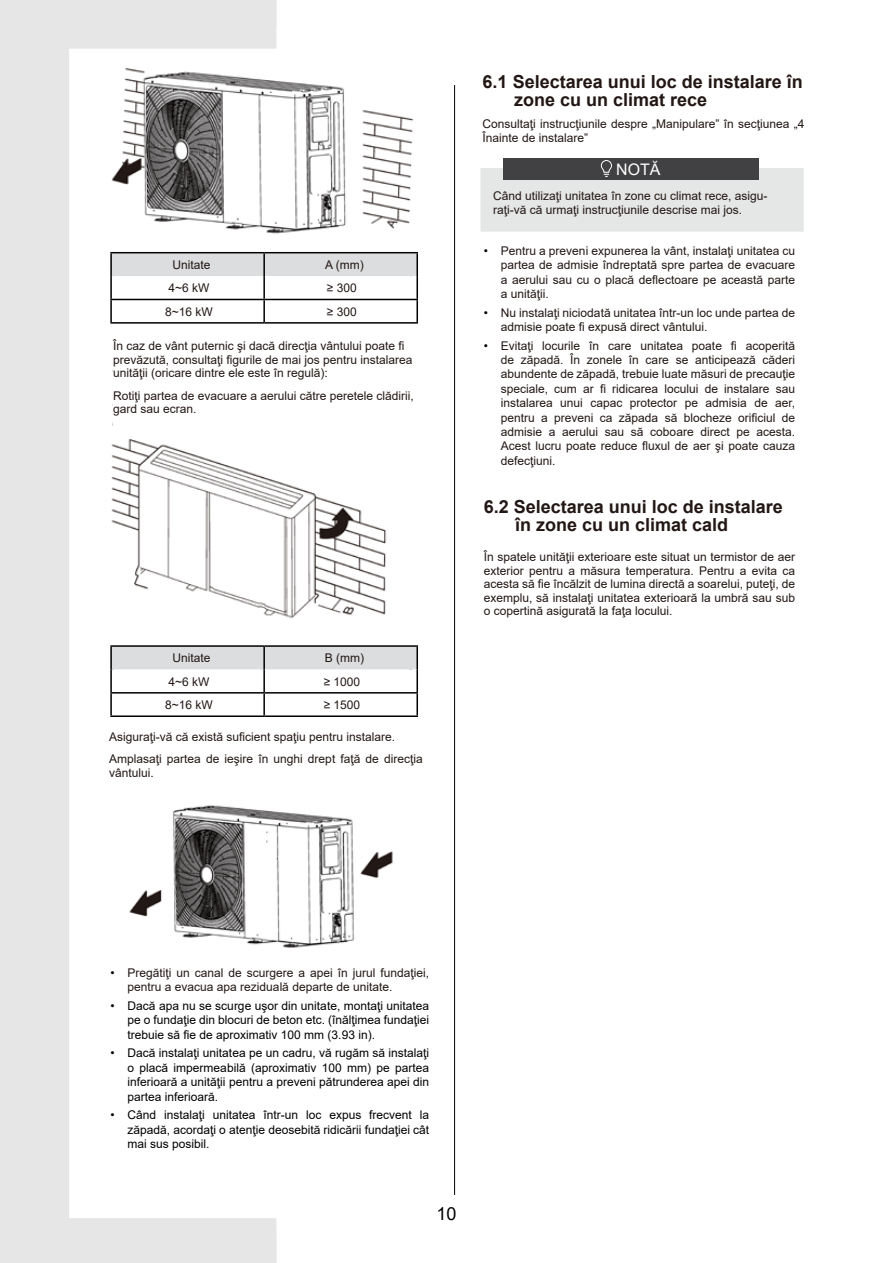
<style>
.page{position:relative;width:893px;height:1263px;background:#fff}
.page>*{position:absolute;margin:0;border:0;box-sizing:border-box;transform-origin:0 0}
.t1{font:700 18px/18px "Arial";color:#221714}
.t2{font:18px "Arial";color:#000}
.t3{font:15.9px "Arial";color:#fff}
.t4{font:12px/14.4px "Arial";color:#221714}
.t5{font:12px/14.4px "Arial";color:#000;text-align:justify}
.s1{color:#000}
</style>
<div class="page">
<svg style="left:0;top:0;width:276px;height:1263px;fill:#e6e6e6"></svg>
<img style="left:83px;top:55px;width:335px;height:897px">
<div style="left:113px;top:341px;width:312px;height:94px;background:#fff"></div>
<div style="left:105px;top:732px;width:318px;height:63px;background:#fff"></div>
<svg style="left:112px;top:253px;width:304px;height:69px"></svg>
<hr style="left:110px;top:252px;width:154px;height:1px;background:#000">
<hr style="left:110px;top:253px;width:2px;height:23px;background:#000">
<hr style="left:264px;top:252px;width:154px;height:1px;background:#000">
<hr style="left:263px;top:253px;width:2px;height:23px;background:#000">
<hr style="left:416px;top:253px;width:2px;height:23px;background:#000">
<hr style="left:110px;top:276px;width:2px;height:23px;background:#000">
<hr style="left:263px;top:276px;width:2px;height:23px;background:#000">
<hr style="left:416px;top:276px;width:2px;height:23px;background:#000">
<hr style="left:110px;top:299px;width:154px;height:1px;background:#000">
<hr style="left:110px;top:300px;width:2px;height:22px;background:#000">
<hr style="left:264px;top:299px;width:154px;height:1px;background:#000">
<hr style="left:263px;top:300px;width:2px;height:22px;background:#000">
<hr style="left:416px;top:300px;width:2px;height:22px;background:#000">
<hr style="left:110px;top:322px;width:154px;height:2px;background:#000">
<hr style="left:264px;top:322px;width:154px;height:2px;background:#000">
<svg style="left:112px;top:647px;width:304px;height:68px"></svg>
<hr style="left:110px;top:645px;width:154px;height:2px;background:#000">
<hr style="left:110px;top:647px;width:2px;height:22px;background:#000">
<hr style="left:264px;top:645px;width:154px;height:2px;background:#000">
<hr style="left:263px;top:647px;width:2px;height:22px;background:#000">
<hr style="left:416px;top:647px;width:2px;height:22px;background:#000">
<hr style="left:110px;top:669px;width:2px;height:23px;background:#000">
<hr style="left:263px;top:669px;width:2px;height:23px;background:#000">
<hr style="left:416px;top:669px;width:2px;height:23px;background:#000">
<hr style="left:110px;top:692px;width:154px;height:2px;background:#000">
<hr style="left:110px;top:694px;width:2px;height:21px;background:#000">
<hr style="left:264px;top:692px;width:154px;height:2px;background:#000">
<hr style="left:263px;top:694px;width:2px;height:21px;background:#000">
<hr style="left:416px;top:694px;width:2px;height:21px;background:#000">
<hr style="left:110px;top:715px;width:154px;height:2px;background:#000">
<hr style="left:264px;top:715px;width:154px;height:2px;background:#000">
<div style="left:503px;top:158px;width:255px;height:21px;background:#414042"></div>
<svg style="left:480px;top:160px;width:324px;height:72px"></svg>
<hr style="left:454px;top:85px;width:1px;height:1110px;background:#000">
<p class="t4" style="left:172px;top:257px;width:40px">Unitate</p>
<p class="t4" style="left:325px;top:257px;width:40px">A (mm)</p>
<p class="t4" style="left:168px;top:281px;width:43px">4~6 kW</p>
<p class="t4" style="left:327px;top:281px;width:31px">≥ 300</p>
<p class="t4" style="left:165px;top:304px;width:49px">8~16 kW</p>
<p class="t4" style="left:327px;top:304px;width:31px">≥ 300</p>
<p class="t4" style="left:113px;top:339px;width:301px;line-height:13.6px">În caz de vânt puternic şi dacă direcţia vântului poate fi prevăzută, consultaţi figurile de mai jos pentru instalarea unităţii (oricare dintre ele este în regulă):</p>
<p class="t4" style="left:113px;top:388px;width:302px;line-height:13.6px">Rotiţi partea de evacuare a aerului către peretele clădirii, gard sau ecran.</p>
<p class="t4" style="left:172px;top:651px;width:40px">Unitate</p>
<p class="t4" style="left:325px;top:651px;width:41px">B (mm)</p>
<p class="t4" style="left:168px;top:674px;width:43px">4~6 kW</p>
<p class="t4" style="left:324px;top:674px;width:38px">≥ 1000</p>
<p class="t4" style="left:165px;top:697px;width:49px">8~16 kW</p>
<p class="t4" style="left:324px;top:697px;width:38px">≥ 1500</p>
<p class="t4" style="left:109px;top:726px;width:315px;line-height:22.2px">Asiguraţi-vă că există suficient spaţiu pentru instalare.<br>Amplasaţi partea de ieşire în unghi drept faţă de direcţia</p>
<p class="t4" style="left:109px;top:766px;width:46px">vântului.</p>
<h1 class="t1" style="left:514px;top:73px;width:290px;text-indent:-31px">6.1 Selectarea unui loc de instalare în zone cu un climat rece</h1>
<p class="t4" style="left:483px;top:117px;width:323px;line-height:13.5px">Consultaţi instrucţiunile despre „Manipulare” în secţiunea „4<br>Înainte de instalare”</p>
<h2 class="t3" style="left:616px;top:158px;width:46px">NOTĂ</h2>
<p class="t4" style="left:493px;top:189px;width:276px;line-height:13.6px">Când utilizaţi unitatea în zone cu climat rece, asigu&shy;raţi-vă că urmaţi instrucţiunile descrise mai jos.</p>
<p class="t4" style="left:501px;top:243px;width:296px;text-align:justify;text-indent:-17px"><span class="s1">•</span> Pentru a preveni expunerea la vânt, instalaţi unitatea cu partea de admisie îndreptată spre partea de evacuare a aerului sau cu o placă deflectoare pe această parte a unităţii.</p>
<p class="t4" style="left:501px;top:305px;width:296px;text-indent:-17px"><span class="s1">•</span> Nu instalaţi niciodată unitatea într-un loc unde partea de admisie poate fi expusă direct vântului.</p>
<p class="t4" style="left:501px;top:338px;width:296px;text-align:justify;text-indent:-17px"><span class="s1">•</span> Evitaţi locurile în care unitatea poate fi acoperită de zăpadă. În zonele în care se anticipează căderi abundente de zăpadă, trebuie luate măsuri de precauţie speciale, cum ar fi ridicarea locului de instalare sau instalarea unui capac protector pe admisia de aer, pentru a preveni ca zăpada să blocheze orificiul de admisie a aerului sau să coboare direct pe acesta.<br>Acest lucru poate reduce fluxul de aer şi poate cauza defecţiuni.</p>
<h1 class="t1" style="left:515px;top:497px;width:269px;text-indent:-32px">6.2 Selectarea unui loc de instalare în zone cu un climat cald</h1>
<p class="t4" style="left:484px;top:550px;width:313px;line-height:13.5px;text-align:justify">În spatele unităţii exterioare este situat un termistor de aer exterior pentru a măsura temperatura. Pentru a evita ca acesta să fie încălzit de lumina directă a soarelui, puteţi, de exemplu, să instalaţi unitatea exterioară la umbră sau sub o copertină asigurată la faţa locului.</p>
<p class="t4" style="left:128px;top:965px;width:303px;text-indent:-17px"><span class="s1">•</span> Pregătiţi un canal de scurgere a apei în jurul fundaţiei, pentru a evacua apa reziduală departe de unitate.</p>
<p class="t5" style="left:128px;top:998px;width:303px;text-indent:-17px">• Dacă apa nu se scurge uşor din unitate, montaţi unitatea pe o fundaţie din blocuri de beton etc. (înălţimea fundaţiei trebuie să fie de aproximativ 100 mm (3.93 in).</p>
<p class="t5" style="left:128px;top:1046px;width:303px;text-indent:-17px">• Dacă instalaţi unitatea pe un cadru, vă rugăm să instalaţi o placă impermeabilă (aproximativ 100 mm) pe partea inferioară a unităţii pentru a preveni pătrunderea apei din partea inferioară.</p>
<p class="t5" style="left:128px;top:1108px;width:303px;text-indent:-17px">• Când instalaţi unitatea într-un loc expus frecvent la zăpadă, acordaţi o atenţie deosebită ridicării fundaţiei cât mai sus posibil.</p>
<h1 class="t2" style="left:436px;top:1202px;width:22px">10</h1>
</div>
